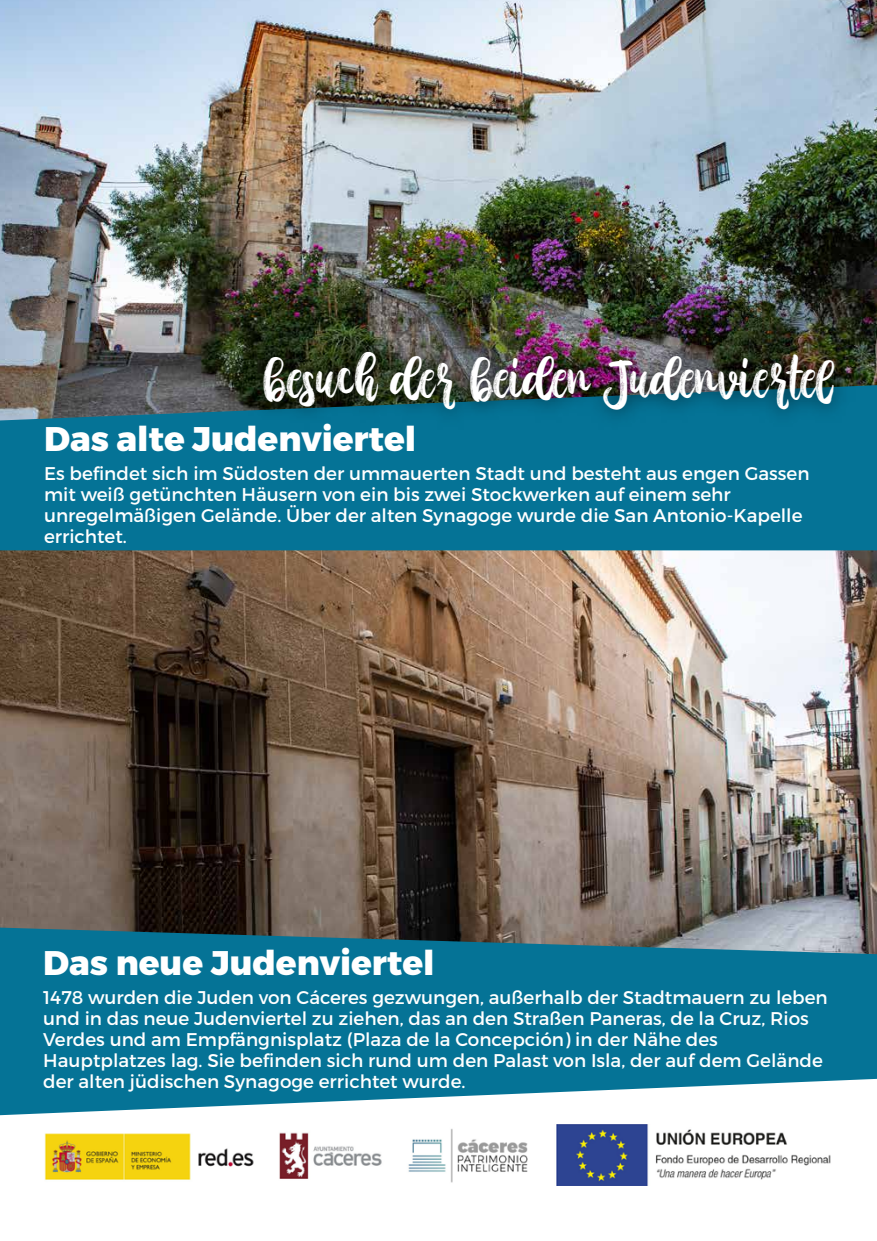
<style>
.page{position:relative;width:877px;height:1241px;background:#fff}
.page>*{position:absolute;margin:0;border:0;box-sizing:border-box;transform-origin:0 0}
.t1{font:43.75px "Austhina Brush Calligraphy Scratch";color:#fff}
.t2{font:800 34.12px "Montserrat";color:#fff}
.t3{font:18.38px/21px "Montserrat";color:#fff}
</style>
<div class="page">
<img style="left:0;top:0;width:876px;height:385px">
<img style="left:0;top:550px;width:876px;height:377px">
<div style="left:0;top:385px;width:876px;height:165px;background:#057396"></div>
<svg style="left:0;top:927px;width:876px;height:187px;background:#247f9c"></svg>
<img style="left:219px;top:326px;width:641px;height:119px">
<img style="left:45px;top:1124px;width:786px;height:61px">
<h1 class="t1" style="left:262px;top:359px;width:571px">besuch der beiden Judenviertel</h1>
<h2 class="t2" style="left:44px;top:417px;width:373px">Das alte Judenviertel</h2>
<p class="t3" style="left:44px;top:462px;width:766px">Es befindet sich im Südosten der ummauerten Stadt und besteht aus engen Gassen mit weiß getünchten Häusern von ein bis zwei Stockwerken auf einem sehr unregelmäßigen Gelände. Über der alten Synagoge wurde die San Antonio-Kapelle errichtet.</p>
<h2 class="t2" style="left:43px;top:941px;width:393px">Das neue Judenviertel</h2>
<p class="t3" style="left:43px;top:986px;width:785px">1478 wurden die Juden von Cáceres gezwungen, außerhalb der Stadtmauern zu leben und in das neue Judenviertel zu ziehen, das an den Straßen Paneras, de la Cruz, Rios Verdes und am Empfängnisplatz (Plaza de la Concepción) in der Nähe des Hauptplatzes lag. Sie befinden sich rund um den Palast von Isla, der auf dem Gelände der alten jüdischen Synagoge errichtet wurde.</p>
</div>
